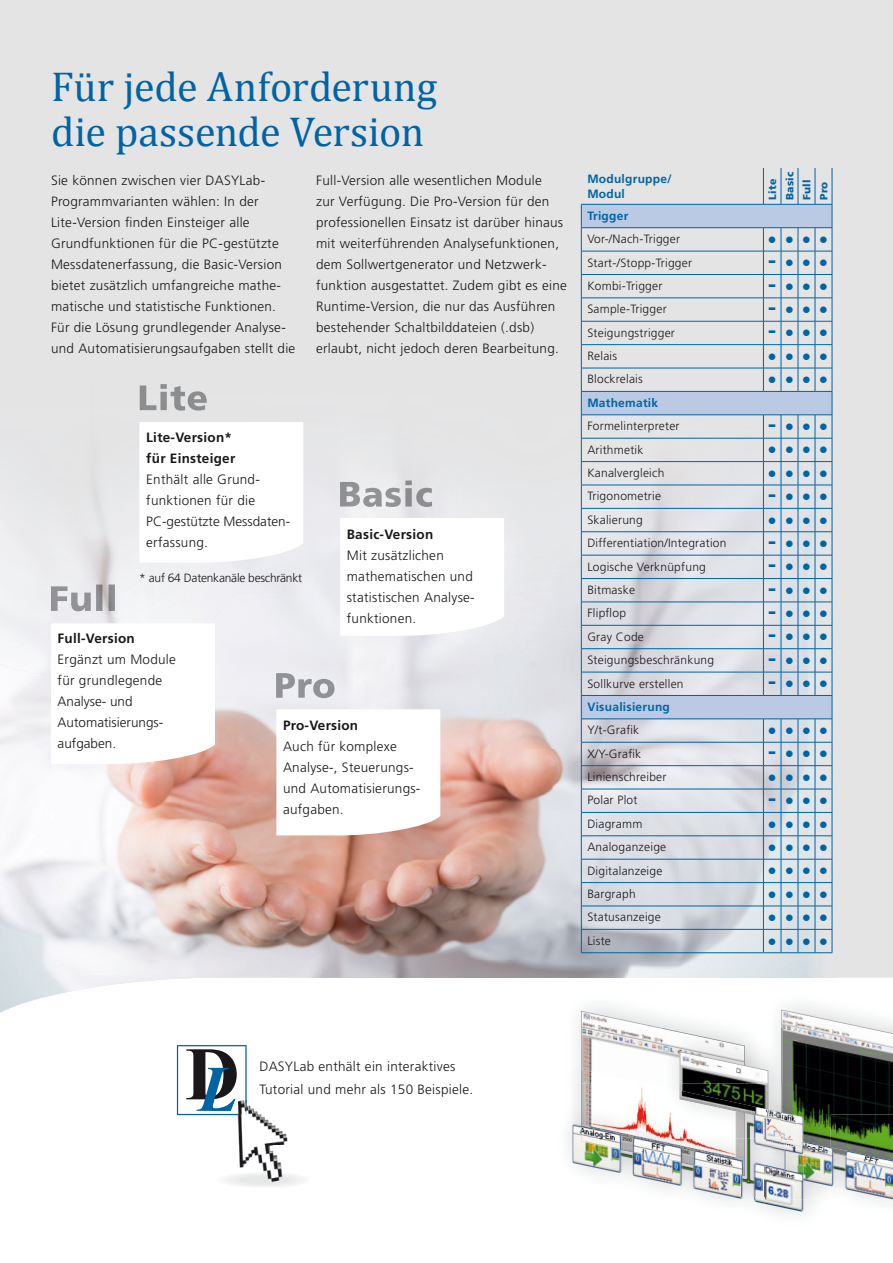
<style>
.page{position:relative;width:893px;height:1263px;background:#fff}
.page>*{position:absolute;margin:0;border:0;box-sizing:border-box;transform-origin:0 0}
.t1{font:42px/45px "Cambria";letter-spacing:-.005em;color:#0064a4}
.t2{font:300 13.5px/21px "Frutiger";letter-spacing:.02em;color:#1a171b}
.t3{font:300 13.5px/21px "Frutiger";color:#1a171b}
.t4{font:700 13.5px/21px "Frutiger";letter-spacing:.02em;color:#1a171b}
.t5{font:300 12px/23.4px "Frutiger";letter-spacing:.02em;color:#1a171b}
.t6{font:700 12px/15px "Frutiger";letter-spacing:.02em;color:#0064a4}
.t7{font:300 12px "Frutiger";letter-spacing:-.02em;color:#1a171b}
.t8{font:900 10.5px/17.1px "Frutiger";letter-spacing:.02em;color:#0064a4}
</style>
<div class="page">
<div style="left:0;top:0;width:893px;height:978px;background:#e4e4e5"></div>
<div style="left:278px;top:382px;width:47px;height:53px;background:#e4e4e5"></div>
<img style="left:833px;top:382px;width:4px;height:105px">
<img style="left:303px;top:435px;width:22px;height:52px">
<img style="left:303px;top:487px;width:28px;height:53px">
<img style="left:833px;top:487px;width:4px;height:53px">
<div style="left:246px;top:540px;width:94px;height:52px;background:#e9eaee"></div>
<img style="left:366px;top:636px;width:52px;height:61px">
<img style="left:785px;top:540px;width:52px;height:438px">
<div style="left:215px;top:592px;width:99px;height:53px;background:#edeef3"></div>
<div style="left:314px;top:592px;width:52px;height:117px;background:#ededf2"></div>
<div style="left:418px;top:644px;width:157px;height:53px;background:#e1e3e8"></div>
<img style="left:732px;top:720px;width:53px;height:258px">
<img style="left:0;top:676px;width:157px;height:337px">
<img style="left:157px;top:645px;width:157px;height:335px">
<img style="left:366px;top:697px;width:314px;height:53px">
<img style="left:680px;top:720px;width:52px;height:258px">
<img style="left:314px;top:750px;width:366px;height:228px">
<div style="left:332px;top:227px;width:249px;height:155px;background:#e4e4e5"></div>
<div style="left:325px;top:382px;width:256px;height:105px;background:#e4e4e6"></div>
<img style="left:331px;top:487px;width:250px;height:53px">
<div style="left:504px;top:539px;width:77px;height:53px;background:#e6e7e9"></div>
<img style="left:395px;top:592px;width:186px;height:52px">
<div style="left:0;top:259px;width:260px;height:123px;background:#e4e4e5"></div>
<img style="left:0;top:382px;width:278px;height:196px">
<div style="left:0;top:578px;width:185px;height:98px;background:#f1f2f4"></div>
<div style="left:185px;top:578px;width:61px;height:49px;background:#f0f0f4"></div>
<svg style="left:276px;top:709px;width:164px;height:126px"></svg>
<svg style="left:51px;top:623px;width:164px;height:141px"></svg>
<svg style="left:139px;top:422px;width:164px;height:141px"></svg>
<svg style="left:340px;top:518px;width:164px;height:118px"></svg>
<svg style="left:177px;top:1045px;width:70px;height:70px"></svg>
<svg style="left:582px;top:205px;width:181px;height:514px;background:#d8dce3"></svg>
<hr style="left:581px;top:227px;width:182px;height:1px;background:#0064a4">
<hr style="left:581px;top:251px;width:182px;height:1px;background:#0064a4">
<hr style="left:581px;top:274px;width:182px;height:1px;background:#0064a4">
<hr style="left:581px;top:298px;width:182px;height:1px;background:#0064a4">
<hr style="left:581px;top:321px;width:182px;height:1px;background:#0064a4">
<hr style="left:581px;top:344px;width:182px;height:1px;background:#0064a4">
<hr style="left:581px;top:368px;width:182px;height:1px;background:#0064a4">
<hr style="left:581px;top:391px;width:182px;height:1px;background:#0064a4">
<hr style="left:581px;top:415px;width:182px;height:1px;background:#0064a4">
<hr style="left:581px;top:438px;width:182px;height:1px;background:#0064a4">
<hr style="left:581px;top:461px;width:182px;height:1px;background:#0064a4">
<hr style="left:581px;top:485px;width:182px;height:1px;background:#0064a4">
<hr style="left:581px;top:508px;width:182px;height:1px;background:#0064a4">
<hr style="left:581px;top:531px;width:182px;height:1px;background:#0064a4">
<hr style="left:581px;top:555px;width:182px;height:1px;background:#0064a4">
<hr style="left:581px;top:578px;width:182px;height:1px;background:#0064a4">
<hr style="left:581px;top:602px;width:182px;height:1px;background:#0064a4">
<hr style="left:581px;top:625px;width:182px;height:1px;background:#0064a4">
<hr style="left:581px;top:648px;width:182px;height:1px;background:#0064a4">
<hr style="left:581px;top:672px;width:182px;height:1px;background:#0064a4">
<hr style="left:581px;top:695px;width:182px;height:1px;background:#0064a4">
<hr style="left:581px;top:719px;width:182px;height:1px;background:#0064a4">
<hr style="left:581px;top:742px;width:182px;height:1px;background:#0064a4">
<hr style="left:581px;top:765px;width:182px;height:1px;background:#0064a4">
<hr style="left:581px;top:952px;width:182px;height:1px;background:#0064a4">
<hr style="left:581px;top:789px;width:182px;height:1px;background:#0064a4">
<hr style="left:581px;top:812px;width:182px;height:1px;background:#0064a4">
<hr style="left:581px;top:835px;width:182px;height:1px;background:#0064a4">
<hr style="left:581px;top:859px;width:182px;height:1px;background:#0064a4">
<hr style="left:581px;top:882px;width:182px;height:1px;background:#0064a4">
<hr style="left:581px;top:906px;width:182px;height:1px;background:#0064a4">
<hr style="left:581px;top:929px;width:182px;height:1px;background:#0064a4">
<hr style="left:763px;top:168px;width:1px;height:36px;background:#0064a4">
<hr style="left:781px;top:168px;width:1px;height:36px;background:#0064a4">
<hr style="left:798px;top:168px;width:1px;height:36px;background:#0064a4">
<hr style="left:815px;top:168px;width:1px;height:36px;background:#0064a4">
<hr style="left:581px;top:204px;width:182px;height:1px;background:#0064a4">
<hr style="left:832px;top:168px;width:1px;height:36px;background:#0064a4">
<svg style="left:581px;top:204px;width:1px;height:748px"></svg>
<img style="left:340px;top:480px;width:92px;height:27px">
<img style="left:51px;top:584px;width:64px;height:27px">
<img style="left:276px;top:673px;width:59px;height:25px">
<img style="left:140px;top:384px;width:67px;height:27px">
<img style="left:211px;top:1105px;width:94px;height:82px">
<img style="left:211px;top:1100px;width:36px;height:15px">
<img style="left:831px;top:1178px;width:62px;height:21px">
<img style="left:765px;top:1199px;width:59px;height:22px">
<img style="left:803px;top:1186px;width:28px;height:13px">
<img style="left:803px;top:1178px;width:28px;height:8px">
<img style="left:732px;top:1197px;width:33px;height:7px">
<img style="left:572px;top:1083px;width:190px;height:114px">
<img style="left:762px;top:1178px;width:3px;height:19px">
<img style="left:765px;top:1178px;width:38px;height:34px">
<img style="left:765px;top:1178px;width:8px;height:19px">
<img style="left:784px;top:1178px;width:19px;height:2px">
<img style="left:581px;top:1009px;width:312px;height:169px">
<svg style="left:763px;top:204px;width:70px;height:749px;background:#c4d2de"></svg>
<h1 class="t1" style="left:51px;top:64px;width:388px">Für jede Anforderung die passende Version</h1>
<p class="t2" style="left:51px;top:170px;width:246px">Sie können zwischen vier DASYLab-Programmvarianten wählen: In der Lite-Version finden Einsteiger alle Grundfunktionen für die PC-gestützte Messdatenerfassung, die Basic-Version bietet zusätzlich umfangreiche mathe&shy;matische und statistische Funktionen.<br>Für die Lösung grundlegender Analyse&shy;und Automatisierungsaufgaben stellt die</p>
<p class="t2" style="left:316px;top:170px;width:252px">Full-Version alle wesentlichen Module<br>zur Verfügung. Die Pro-Version für den professionellen Einsatz ist darüber hinaus mit weiterführenden Analysefunktionen, dem Sollwertgenerator und Netzwerk&shy;funktion ausgestattet. Zudem gibt es eine Runtime-Version, die nur das Ausführen bestehender Schaltbilddateien (.dsb) erlaubt, nicht jedoch deren Bearbeitung.</p>
<p class="t4" style="left:146px;top:427px;width:91px">Lite-Version* für Einsteiger</p>
<p class="t2" style="left:146px;top:469px;width:146px">Enthält alle Grund&shy;funktionen für die<br>PC-gestützte Messdaten&shy;erfassung.</p>
<p class="t7" style="left:139px;top:571px;width:164px">* auf 64 Datenkanäle beschränkt</p>
<p class="t4" style="left:347px;top:523px;width:88px">Basic-Version</p>
<p class="t2" style="left:347px;top:544px;width:129px">Mit zusätzlichen mathematischen und statistischen Analyse&shy;funktionen.</p>
<p class="t4" style="left:58px;top:628px;width:79px">Full-Version</p>
<p class="t3" style="left:58px;top:649px;width:120px">Ergänzt um Module für grundlegende<br>Analyse- und<br>Automatisierungs&shy;aufgaben.</p>
<p class="t4" style="left:283px;top:714px;width:77px">Pro-Version</p>
<p class="t2" style="left:283px;top:735px;width:139px">Auch für komplexe<br>Analyse-, Steuerungs&shy;und Automatisierungs&shy;aufgaben.</p>
<p class="t6" style="left:587px;top:172px;width:86px">Modulgruppe/<br>Modul</p>
<p class="t8" style="left:764px;top:200px;width:30px;rotate:-90deg">Lite<br>Basic<br>Full<br>Pro</p>
<p class="t6" style="left:587px;top:208px;width:43px">Trigger</p>
<p class="t5" style="left:587px;top:227px;width:106px">Vor-/Nach-Trigger<br>Start-/Stopp-Trigger<br>Kombi-Trigger<br>Sample-Trigger<br>Steigungstrigger<br>Relais<br>Blockrelais</p>
<p class="t6" style="left:587px;top:395px;width:72px">Mathematik</p>
<p class="t5" style="left:587px;top:414px;width:141px">Formelinterpreter<br>Arithmetik<br>Kanalvergleich<br>Trigonometrie<br>Skalierung<br>Differentiation/Integration<br>Logische Verknüpfung<br>Bitmaske<br>Flipflop<br>Gray Code<br>Steigungsbeschränkung<br>Sollkurve erstellen</p>
<p class="t6" style="left:587px;top:699px;width:84px">Visualisierung</p>
<p class="t5" style="left:587px;top:718px;width:81px">Y/t-Grafik<br>X/Y-Grafik<br>Linienschreiber<br>Polar Plot<br>Diagramm<br>Analoganzeige<br>Digitalanzeige<br>Bargraph<br>Statusanzeige<br>Liste</p>
<p class="t2" style="left:259px;top:1055px;width:215px;line-height:22.5px">DASYLab enthält ein interaktives<br>Tutorial und mehr als 150 Beispiele.</p>
</div>
